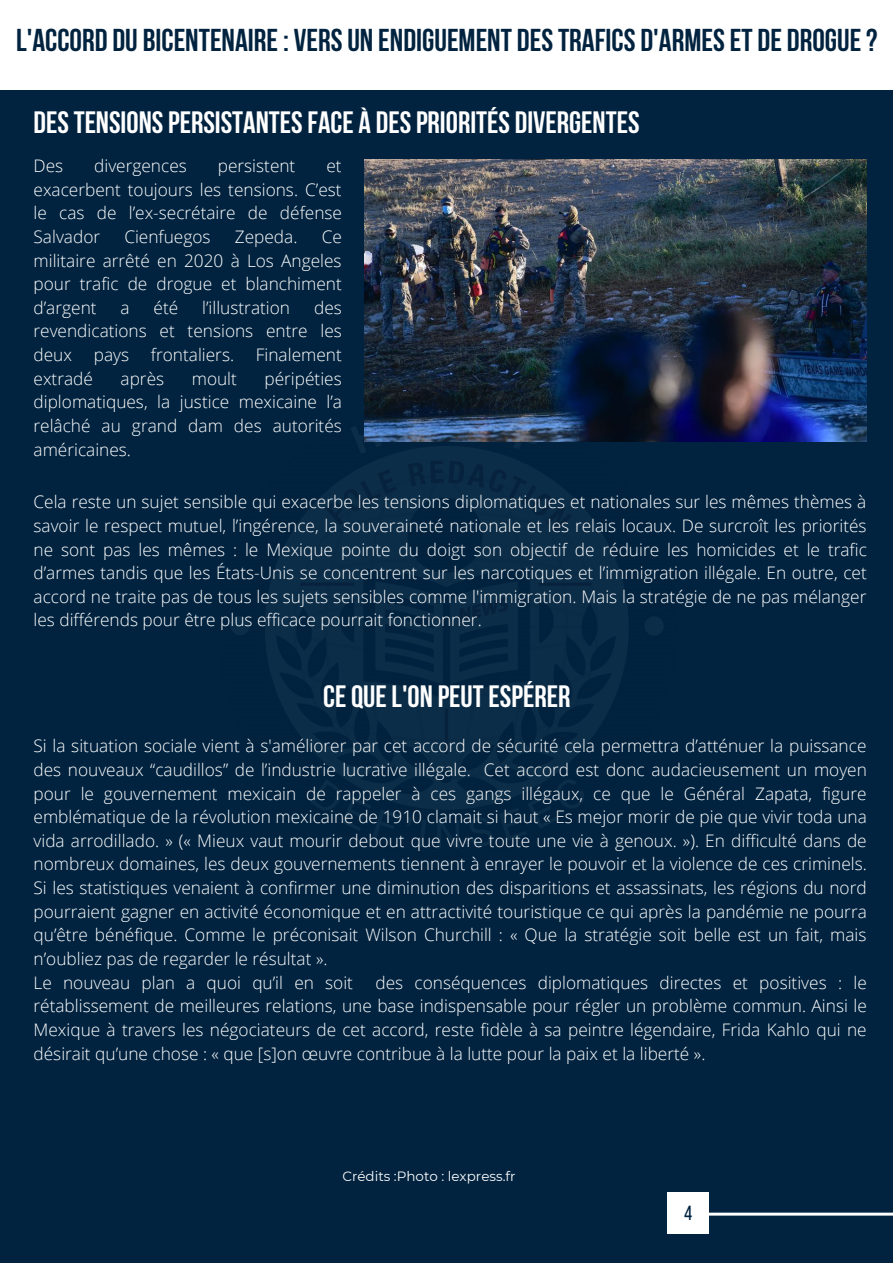
<style>
.page{position:relative;width:893px;height:1263px;background:#01233f}
.page>*{position:absolute;margin:0;border:0;box-sizing:border-box;transform-origin:0 0}
.t1{font:700 31.5px "Bebas Neue";color:#01233f}
.t2{font:700 30.75px "Bebas Neue";color:#fff}
.t3{font:20.33px "Bebas Neue";color:#01233f}
.t4{font:300 17.25px/23.6px "Open Sans";color:#fff;text-align:justify}
.t5{font:13.5px "Montserrat";color:#fff}
</style>
<div class="page">
<div style="left:0;top:0;width:893px;height:89px;background:#fff"></div>
<img style="left:231px;top:427px;width:432px;height:421px">
<svg style="left:709px;top:1212px;width:184px;height:4px"></svg>
<div style="left:667px;top:1192px;width:42px;height:42px;background:#fff"></div>
<img style="left:364px;top:159px;width:503px;height:283px">
<p class="t1" style="left:16px;top:27px;width:863px">L'ACCORD DU BICENTENAIRE: VERSUN ENDIGUEMENT DESTRAFICS D'ARMES ET DE DROGUE ?</p>
<p class="t2" style="left:34px;top:110px;width:607px">DESTENSIONSPERSISTANTESFACE À DESPRIORITÉS DIVERGENTES</p>
<p class="t4" style="left:34px;top:153px;width:31px">Des</p>
<p class="t4" style="left:94px;top:153px;width:94px">divergences</p>
<p class="t4" style="left:218px;top:153px;width:79px">persistent</p>
<p class="t4" style="left:34px;top:153px;width:310px;text-indent:293px">et exacerbent toujours les tensions. C’est le cas de l’ex-secrétaire de défense Salvador</p>
<p class="t4" style="left:124px;top:224px;width:88px">Cienfuegos</p>
<p class="t4" style="left:235px;top:224px;width:64px">Zepeda.</p>
<p class="t4" style="left:34px;top:224px;width:310px;text-indent:288px">Ce militaire arrêté en 2020 à Los Angeles pour trafic de drogue et blanchiment d’argent</p>
<p class="t4" style="left:121px;top:295px;width:11px">a</p>
<p class="t4" style="left:154px;top:295px;width:26px">été</p>
<p class="t4" style="left:202px;top:295px;width:89px">l’illustration</p>
<p class="t4" style="left:34px;top:295px;width:310px;text-indent:280px">des revendications et tensions entre les deux</p>
<p class="t4" style="left:94px;top:343px;width:37px">pays</p>
<p class="t4" style="left:151px;top:343px;width:85px">frontaliers.</p>
<p class="t4" style="left:256px;top:343px;width:87px">Finalement</p>
<p class="t4" style="left:34px;top:366px;width:310px;text-indent:231px">péripéties diplomatiques, la justice mexicaine l’a relâché au grand dam des autorités américaines.</p>
<p class="t4" style="left:34px;top:366px;width:61px">extradé</p>
<p class="t4" style="left:121px;top:366px;width:45px">après</p>
<p class="t4" style="left:192px;top:366px;width:47px">moult</p>
<p class="t4" style="left:34px;top:490px;width:835px">Cela reste un sujet sensible qui exacerbe les tensions diplomatiques et nationales sur les mêmes thèmes à savoir le respect mutuel, l’ingérence, la souveraineté nationale et les relais locaux. De surcroît les priorités ne sont pas les mêmes : le Mexique pointe du doigt son objectif de réduire les homicides et le trafic d’armes tandis que les États-Unis se concentrent sur les narcotiques et l’immigration illégale. En outre, cet accord ne traite pas de tous les sujets sensibles comme l'immigration. Mais la stratégie de ne pas mélanger les différends pour être plus efficace pourrait fonctionner.</p>
<p class="t2" style="left:323px;top:684px;width:249px">CEQUEL'ON PEUTESPÉRER</p>
<p class="t4" style="left:34px;top:734px;width:835px">Si la situation sociale vient à s'améliorer par cet accord de sécurité cela permettra d’atténuer la puissance des nouveaux “caudillos” de l’industrie lucrative illégale. Cet accord est donc audacieusement un moyen pour le gouvernement mexicain de rappeler à ces gangs illégaux, ce que le Général Zapata, figure emblématique de la révolution mexicaine de 1910 clamait si haut « Es mejor morir de pie que vivir toda una vida arrodillado. » (« Mieux vaut mourir debout que vivre toute une vie à genoux. »). En difficulté dans de nombreux domaines, les deux gouvernements tiennent à enrayer le pouvoir et la violence de ces criminels.<br>Si les statistiques venaient à confirmer une diminution des disparitions et assassinats, les régions du nord pourraient gagner en activité économique et en attractivité touristique ce qui après la pandémie ne pourra qu’être bénéfique. Comme le préconisait Wilson Churchill : « Que la stratégie soit belle est un fait, mais n’oubliez pas de regarder le résultat ».</p>
<p class="t4" style="left:34px;top:970px;width:321px">Le nouveau plan a quoi qu’il en soit</p>
<p class="t4" style="left:34px;top:970px;width:835px;text-indent:342px">des conséquences diplomatiques directes et positives : le rétablissement de meilleures relations, une base indispensable pour régler un problème commun. Ainsi le Mexique à travers les négociateurs de cet accord, reste fidèle à sa peintre légendaire, Frida Kahlo qui ne désirait qu’une chose : « que [s]on œuvre contribue à la lutte pour la paix et la liberté ».</p>
<p class="t5" style="left:342px;top:1168px;width:175px">Crédits :Photo : lexpress.fr</p>
<p class="t3" style="left:684px;top:1204px;width:10px">4</p>
</div>
